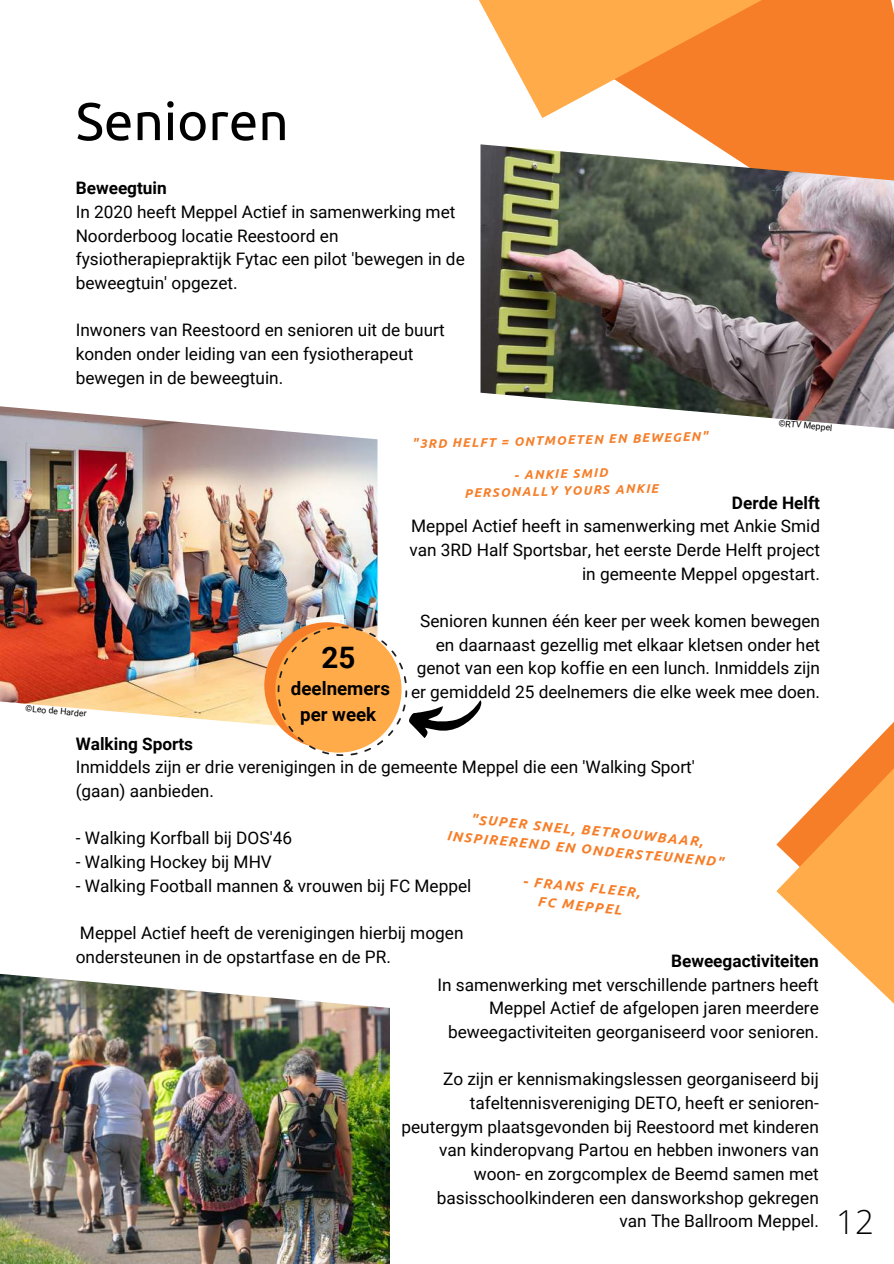
<style>
.page{position:relative;width:894px;height:1264px;background:#fff}
.page>*{position:absolute;margin:0;border:0;box-sizing:border-box;transform-origin:0 0}
.t1{font:52.8px "Ubuntu";color:#000}
.t2{font:700 29.55px "Roboto";color:#000}
.t3{font:700 18.75px/25.8px "Roboto";color:#000;text-align:center}
.t4{font:17.25px/23.7px "Roboto";color:#000}
.t5{font:700 17.25px "Roboto";color:#000}
.t6{font:italic 700 13.65px/18.9px "Ubuntu";color:#f67e28;text-align:center}
.t7{font:italic 700 12.6px/16.8px "Ubuntu";color:#f67e28;text-align:center}
.t8{font:8.7px "Roboto";color:#000}
.s1{font-family:"Open Sans";font-weight:300;font-size:33px}
</style>
<div class="page">
<div style="left:673px;top:0;width:220px;height:144px;background:#f67e28"></div>
<img style="left:480px;top:144px;width:413px;height:285px">
<img style="left:0;top:406px;width:377px;height:320px">
<img style="left:0;top:973px;width:390px;height:290px">
<svg style="left:776px;top:723px;width:117px;height:280px"></svg>
<svg style="left:479px;top:0;width:368px;height:118px;background:#faa254"></svg>
<div style="left:264px;top:622px;width:126px;height:126px;background:#f67e28;border-radius:50%"></div>
<svg style="left:277px;top:626px;width:205px;height:130px"></svg>
<h1 class="t1" style="left:76px;top:91px;width:214px">Senioren</h1>
<p class="t5" style="left:76px;top:178px;width:93px">Beweegtuin</p>
<p class="t4" style="left:76px;top:200px;width:390px">In 2020 heeft Meppel Actief in samenwerking met Noorderboog locatie Reestoord en fysiotherapiepraktijk Fytac een pilot 'bewegen in de beweegtuin' opgezet.</p>
<p class="t4" style="left:76px;top:318px;width:370px">Inwoners van Reestoord en senioren uit de buurt konden onder leiding van een fysiotherapeut bewegen in de beweegtuin.</p>
<p class="t8" style="left:26px;top:703px;width:63px;rotate:5deg">©Leo de Harder</p>
<h2 class="t2" style="left:321px;top:640px;width:35px">25</h2>
<p class="t3" style="left:291px;top:676px;width:100px">deelnemers per week</p>
<p class="t8" style="left:778px;top:418px;width:55px;rotate:5deg">©RTV Meppel</p>
<p class="t7" style="left:412px;top:434px;width:297px;rotate:-1deg">"3RD HELFT = ONTMOETEN EN BEWEGEN"</p>
<p class="t7" style="left:464px;top:467px;width:195px;rotate:-1deg">- ANKIE SMID<br>PERSONALLY YOURS ANKIE</p>
<p class="t5" style="left:731px;top:492px;width:90px">Derde Helft</p>
<p class="t4" style="left:409px;top:514px;width:412px;text-align:right">Meppel Actief heeft in samenwerking met Ankie Smid van 3RD Half Sportsbar, het eerste Derde Helft project in gemeente Meppel opgestart.</p>
<p class="t4" style="left:411px;top:609px;width:410px;text-align:right">Senioren kunnen één keer per week komen bewegen en daarnaast gezellig met elkaar kletsen onder het genot van een kop koffie en een lunch. Inmiddels zijn er gemiddeld 25 deelnemers die elke week mee doen.</p>
<p class="t5" style="left:76px;top:733px;width:119px">Walking Sports</p>
<p class="t4" style="left:76px;top:755px;width:620px">Inmiddels zijn er drie verenigingen in de gemeente Meppel die een 'Walking Sport' (gaan) aanbieden.</p>
<p class="t4" style="left:76px;top:826px;width:218px">- Walking Korfball bij DOS'46</p>
<p class="t4" style="left:76px;top:850px;width:198px">- Walking Hockey bij MHV</p>
<p class="t4" style="left:76px;top:873px;width:397px">- Walking Football mannen &amp; vrouwen bij FC Meppel</p>
<p class="t4" style="left:76px;top:921px;width:389px">Meppel Actief heeft de verenigingen hierbij mogen ondersteunen in de opstartfase en de PR.</p>
<p class="t6" style="left:450px;top:806px;width:279px;rotate:6deg">"SUPER SNEL, BETROUWBAAR,<br>INSPIREREND EN ONDERSTEUNEND"</p>
<p class="t6" style="left:524px;top:870px;width:119px;rotate:6deg">- FRANS FLEER,<br>FC MEPPEL</p>
<p class="t5" style="left:670px;top:951px;width:149px">Beweegactiviteiten</p>
<p class="t4" style="left:437px;top:973px;width:383px;text-align:right">In samenwerking met verschillende partners heeft<br>Meppel Actief de afgelopen jaren meerdere beweegactiviteiten georganiseerd voor senioren.</p>
<p class="t4" style="left:443px;top:1067px;width:377px">Zo zijn er kennismakingslessen georganiseerd bij</p>
<p class="t4" style="left:469px;top:1091px;width:350px">tafeltennisvereniging DETO, heeft er senioren-</p>
<p class="t4" style="left:401px;top:1114px;width:419px">peutergym plaatsgevonden bij Reestoord met kinderen</p>
<p class="t4" style="left:439px;top:1138px;width:381px">van kinderopvang Partou en hebben inwoners van</p>
<p class="t4" style="left:473px;top:1162px;width:346px">woon- en zorgcomplex de Beemd samen met</p>
<p class="t4" style="left:436px;top:1185px;width:383px">basisschoolkinderen een dansworkshop gekregen</p>
<p class="t4" style="left:619px;top:1209px;width:256px">van The Ballroom Meppel. <span class="s1">12</span></p>
</div>
